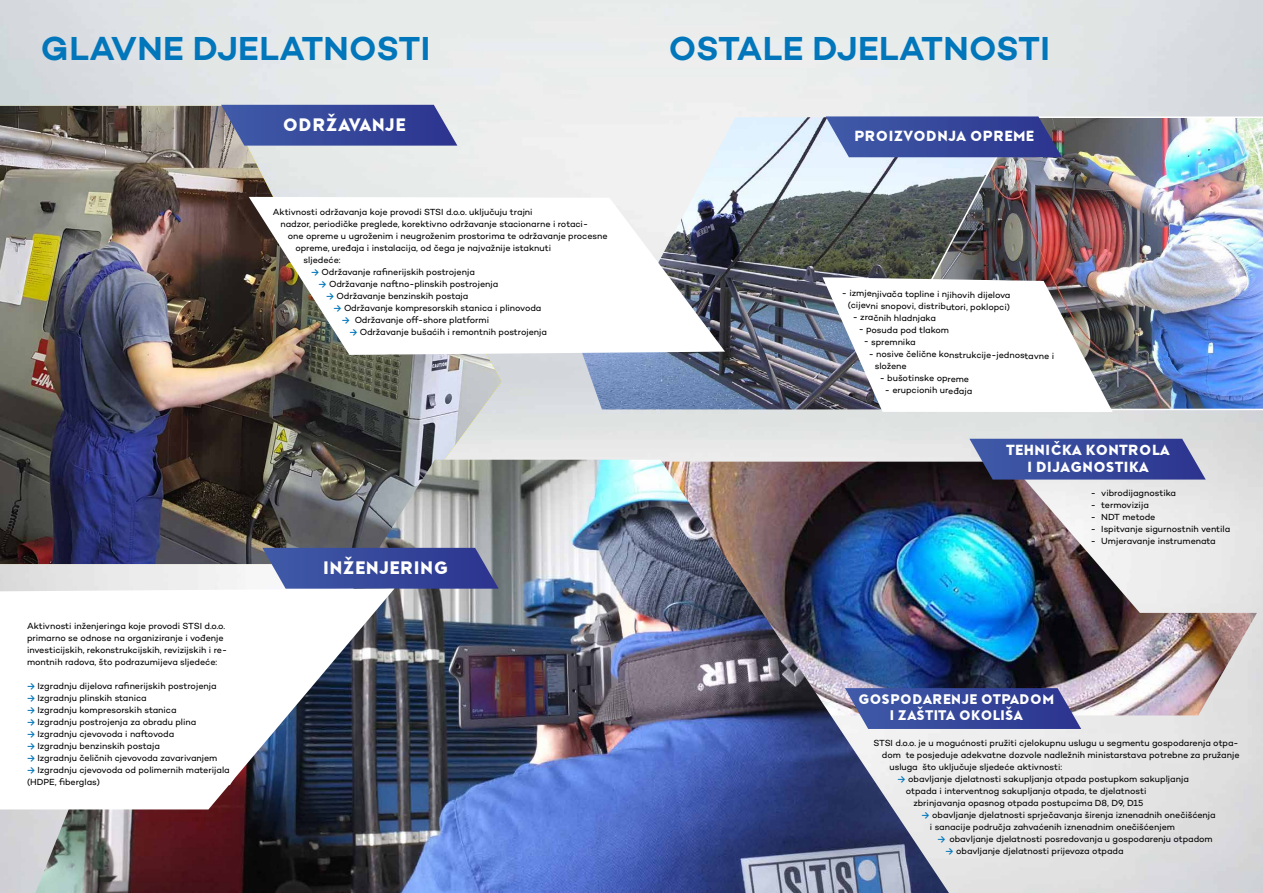
<style>
.page{position:relative;width:1263px;height:893px;background:#fff}
.page>*{position:absolute;margin:0;border:0;box-sizing:border-box;transform-origin:0 0}
.t1{font:600 33.83px "Campton";color:#0176bb}
.t2{font:900 17.55px "Molgroup";letter-spacing:-.01em;color:#fff}
.t3{font:900 14.25px/16.5px "Molgroup";letter-spacing:-.01em;color:#fff;text-align:center}
.t4{font:900 13.5px/15.7px "Molgroup";letter-spacing:-.01em;color:#fff;text-align:center}
.t5{font:9px/12px "Campton";letter-spacing:-.005em;color:#000}
.s1{font-family:"Calibri";font-weight:700;color:#0176bb}
</style>
<div class="page">
<img style="left:575px;top:117px;width:266px;height:292px">
<img style="left:949px;top:462px;width:308px;height:253px">
<img style="left:0;top:106px;width:502px;height:458px">
<svg style="left:249px;top:197px;width:476px;height:158px"></svg>
<svg style="left:221px;top:105px;width:236px;height:41px;background:#45549f"></svg>
<img style="left:35px;top:460px;width:914px;height:433px">
<svg style="left:262px;top:548px;width:237px;height:41px;background:#42529e"></svg>
<svg style="left:0;top:588px;width:395px;height:221px"></svg>
<img style="left:841px;top:116px;width:422px;height:295px">
<img style="left:822px;top:277px;width:291px;height:135px">
<svg style="left:826px;top:116px;width:236px;height:41px;background:#43539e"></svg>
<svg style="left:969px;top:439px;width:237px;height:41px;background:#41509b"></svg>
<svg style="left:845px;top:688px;width:236px;height:41px;background:#4654a0"></svg>
<h1 class="t1" style="left:41px;top:27px;width:391px">GLAVNE DJELATNOSTI</h1>
<h1 class="t1" style="left:669px;top:27px;width:382px">OSTALE DJELATNOSTI</h1>
<h2 class="t2" style="left:282px;top:113px;width:125px">ODRŽAVANJE</h2>
<p class="t5" style="left:273px;top:206px;width:261px">Aktivnosti održavanja koje provodi STSI d.o.o. uključuju trajni</p>
<p class="t5" style="left:280px;top:218px;width:309px">nadzor, periodičke preglede, korektivno održavanje stacionarne i rotaci-</p>
<p class="t5" style="left:288px;top:230px;width:321px">one opreme u ugroženim i neugroženim prostorima te održavanje procesne</p>
<p class="t5" style="left:295px;top:242px;width:257px">opreme, uređaja i instalacija, od čega je najvažnije istaknuti</p>
<p class="t5" style="left:304px;top:254px;width:39px">sljedeće:</p>
<p class="t5" style="left:311px;top:266px;width:165px"><span class="s1">→</span> Održavanje rafinerijskih postrojenja</p>
<p class="t5" style="left:319px;top:278px;width:181px"><span class="s1">→</span> Održavanje naftno-plinskih postrojenja</p>
<p class="t5" style="left:326px;top:290px;width:144px"><span class="s1">→</span> Održavanje benzinskih postaja</p>
<p class="t5" style="left:334px;top:302px;width:209px"><span class="s1">→</span> Održavanje kompresorskih stanica i plinovoda</p>
<p class="t5" style="left:342px;top:314px;width:149px"><span class="s1">→</span> Održavanje off-shore platformi</p>
<p class="t5" style="left:349px;top:326px;width:199px"><span class="s1">→</span> Održavanje bušaćih i remontnih postrojenja</p>
<p class="t5" style="left:27px;top:619px;width:202px">Aktivnosti inženjeringa koje provodi STSI d.o.o. primarno se odnose na organiziranje i vođenje investicijskih, rekonstrukcijskih, revizijskih i re&shy;montnih radova, što podrazumijeva sljedeće:</p>
<p class="t5" style="left:27px;top:679px;width:191px"><span class="s1">→</span> Izgradnju dijelova rafinerijskih postrojenja</p>
<p class="t5" style="left:27px;top:691px;width:121px"><span class="s1">→</span> Izgradnju plinskih stanica</p>
<p class="t5" style="left:27px;top:703px;width:151px"><span class="s1">→</span> Izgradnju kompresorskih stanica</p>
<p class="t5" style="left:27px;top:715px;width:171px"><span class="s1">→</span> Izgradnju postrojenja za obradu plina</p>
<p class="t5" style="left:27px;top:727px;width:149px"><span class="s1">→</span> Izgradnju cjevovoda i naftovoda</p>
<p class="t5" style="left:27px;top:739px;width:134px"><span class="s1">→</span> Izgradnju benzinskih postaja</p>
<p class="t5" style="left:27px;top:751px;width:192px"><span class="s1">→</span> Izgradnju čeličnih cjevovoda zavarivanjem</p>
<p class="t5" style="left:27px;top:763px;width:204px"><span class="s1">→</span> Izgradnju cjevovoda od polimernih materijala (HDPE, fiberglas)</p>
<h2 class="t2" style="left:323px;top:556px;width:127px">INŽENJERING</h2>
<h3 class="t3" style="left:854px;top:127px;width:182px">PROIZVODNJA OPREME</h3>
<p class="t5" style="left:842px;top:287px;width:170px;text-align:right;rotate:1deg">- izmjenjivača topline i njihovih dijelova (cijevni snopovi, distributori, poklopci)</p>
<p class="t5" style="left:853px;top:311px;width:85px;rotate:1deg">- zračnih hladnjaka</p>
<p class="t5" style="left:859px;top:323px;width:92px;rotate:1deg">- posuda pod tlakom</p>
<p class="t5" style="left:864px;top:335px;width:53px;rotate:1deg">- spremnika</p>
<p class="t5" style="left:875px;top:347px;width:181px;line-height:12.3px;text-indent:-6px;rotate:1deg">- nosive čelične konstrukcije-jednostavne i složene</p>
<p class="t5" style="left:880px;top:371px;width:91px;rotate:1deg">- bušotinske opreme</p>
<p class="t5" style="left:885px;top:383px;width:89px;rotate:1deg">- erupcionih uređaja</p>
<h3 class="t3" style="left:1006px;top:441px;width:165px">TEHNIČKA KONTROLA<br>I DIJAGNOSTIKA</h3>
<p class="t5" style="left:1091px;top:487px;width:87px">- vibrodijagnostika</p>
<p class="t5" style="left:1091px;top:499px;width:60px">- termovizija</p>
<p class="t5" style="left:1091px;top:511px;width:66px">- NDT metode</p>
<p class="t5" style="left:1091px;top:523px;width:141px">- Ispitvanje sigurnostnih ventila</p>
<p class="t5" style="left:1091px;top:535px;width:127px">- Umjeravanje instrumenata</p>
<h3 class="t4" style="left:858px;top:691px;width:198px">GOSPODARENJE OTPADOM<br>I ZAŠTITA OKOLIŠA</h3>
<p class="t5" style="left:874px;top:736px;width:366px">STSI d.o.o. je u mogućnosti pružiti cjelokupnu uslugu u segmentu gospodarenja otpa-</p>
<p class="t5" style="left:882px;top:748px;width:359px">dom te posjeduje adekvatne dozvole nadležnih ministarstava potrebne za pružanje</p>
<p class="t5" style="left:889px;top:760px;width:174px">usluga što uključuje sljedeće aktivnosti:</p>
<p class="t5" style="left:898px;top:772px;width:293px"><span class="s1">→</span> obavljanje djelatnosti sakupljanja otpada postupkom sakupljanja</p>
<p class="t5" style="left:906px;top:784px;width:242px">otpada i interventnog sakupljanja otpada, te djelatnosti</p>
<p class="t5" style="left:913px;top:796px;width:232px">zbrinjavanja opasnog otpada postupcima D8, D9, D15</p>
<p class="t5" style="left:930px;top:808px;width:287px;text-indent:-8px"><span class="s1">→</span> obavljanje djelatnosti sprječavanja širenja iznenadnih onečišćenja i sanacije područja zahvaćenih iznenadnim onečišćenjem</p>
<p class="t5" style="left:937px;top:832px;width:277px"><span class="s1">→</span> obavljanje djelatnosti posredovanja u gospodarenju otpadom</p>
<p class="t5" style="left:946px;top:844px;width:179px"><span class="s1">→</span> obavljanje djelatnosti prijevoza otpada</p>
</div>
